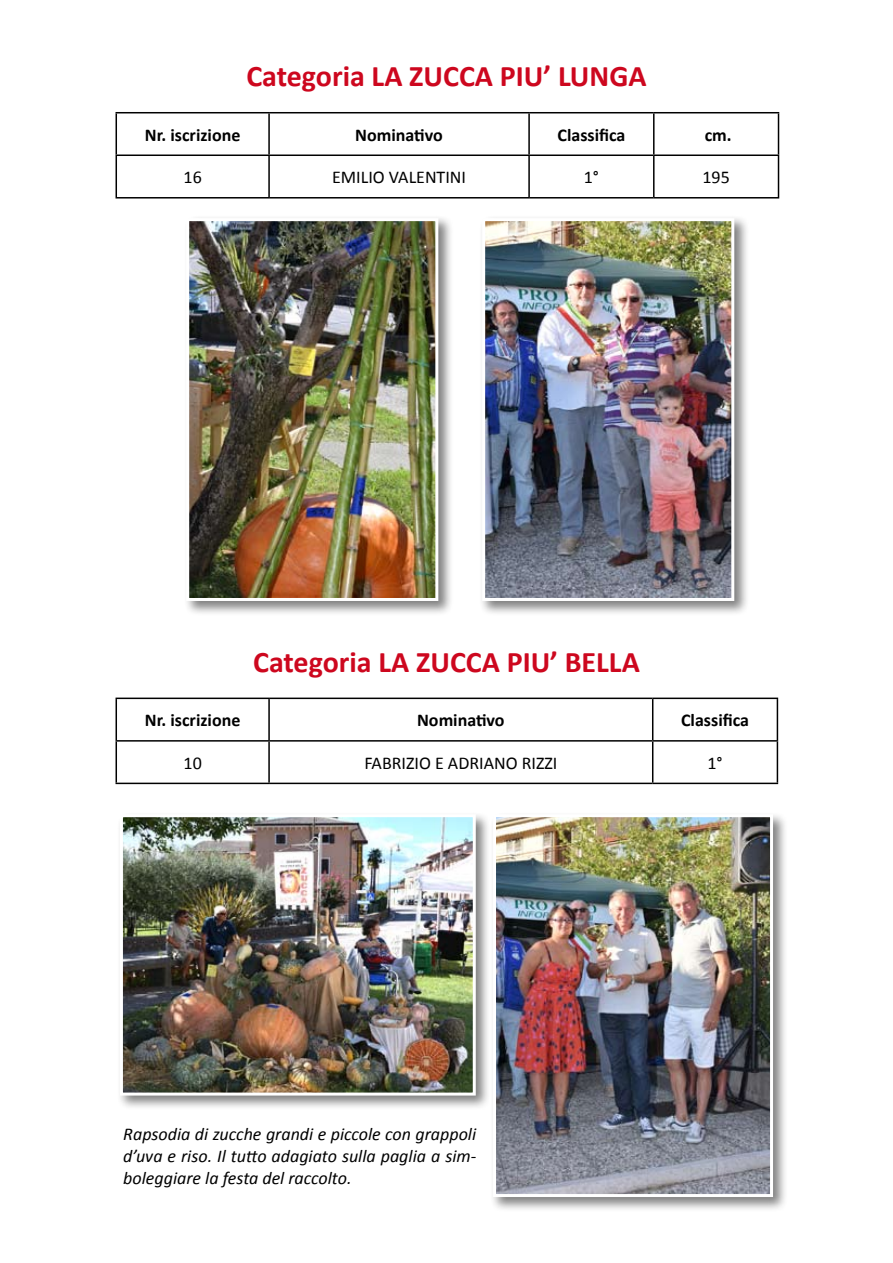
<style>
.page{position:relative;width:893px;height:1263px;background:#fff}
.page>*{position:absolute;margin:0;border:0;box-sizing:border-box;transform-origin:0 0}
.t1{font:700 30px "Calibri";color:#cd071e}
.t2{font:italic 18px/21.6px "Calibri";color:#000;text-align:justify}
.t3{font:700 18px "Calibri";color:#000}
.t4{font:18px "Calibri";color:#000}
</style>
<div class="page">
<hr style="left:116px;top:697px;width:153px;height:2px;background:#000">
<hr style="left:116px;top:699px;width:1px;height:41px;background:#000">
<hr style="left:269px;top:697px;width:384px;height:2px;background:#000">
<hr style="left:268px;top:699px;width:2px;height:41px;background:#000">
<hr style="left:653px;top:697px;width:125px;height:2px;background:#000">
<hr style="left:652px;top:699px;width:1px;height:41px;background:#000">
<hr style="left:777px;top:699px;width:1px;height:41px;background:#000">
<hr style="left:116px;top:740px;width:153px;height:2px;background:#000">
<hr style="left:116px;top:742px;width:1px;height:41px;background:#000">
<hr style="left:269px;top:740px;width:384px;height:2px;background:#000">
<hr style="left:268px;top:742px;width:2px;height:41px;background:#000">
<hr style="left:653px;top:740px;width:125px;height:2px;background:#000">
<hr style="left:652px;top:742px;width:1px;height:41px;background:#000">
<hr style="left:777px;top:742px;width:1px;height:41px;background:#000">
<hr style="left:116px;top:783px;width:153px;height:1px;background:#000">
<hr style="left:269px;top:783px;width:384px;height:1px;background:#000">
<hr style="left:653px;top:783px;width:125px;height:1px;background:#000">
<hr style="left:116px;top:112px;width:153px;height:1px;background:#000">
<hr style="left:116px;top:113px;width:1px;height:41px;background:#000">
<hr style="left:269px;top:112px;width:260px;height:1px;background:#000">
<hr style="left:268px;top:113px;width:2px;height:41px;background:#000">
<hr style="left:529px;top:112px;width:125px;height:1px;background:#000">
<hr style="left:528px;top:113px;width:2px;height:41px;background:#000">
<hr style="left:654px;top:112px;width:125px;height:1px;background:#000">
<hr style="left:653px;top:113px;width:1px;height:41px;background:#000">
<hr style="left:778px;top:113px;width:1px;height:41px;background:#000">
<hr style="left:116px;top:154px;width:153px;height:2px;background:#000">
<hr style="left:116px;top:156px;width:1px;height:41px;background:#000">
<hr style="left:269px;top:154px;width:260px;height:2px;background:#000">
<hr style="left:268px;top:156px;width:2px;height:41px;background:#000">
<hr style="left:529px;top:154px;width:125px;height:2px;background:#000">
<hr style="left:528px;top:156px;width:2px;height:41px;background:#000">
<hr style="left:654px;top:154px;width:125px;height:2px;background:#000">
<hr style="left:653px;top:156px;width:1px;height:41px;background:#000">
<hr style="left:778px;top:156px;width:1px;height:41px;background:#000">
<hr style="left:116px;top:197px;width:153px;height:2px;background:#000">
<hr style="left:269px;top:197px;width:260px;height:2px;background:#000">
<hr style="left:529px;top:197px;width:125px;height:2px;background:#000">
<hr style="left:654px;top:197px;width:125px;height:2px;background:#000">
<div style="left:479px;top:215px;width:277px;height:408px;background:#000;opacity:.5"></div>
<img style="left:486px;top:222px;width:244px;height:375px">
<div style="left:482px;top:218px;width:252px;height:383px;border:3px solid #fff"></div>
<div style="left:183px;top:215px;width:277px;height:408px;background:#000;opacity:.5"></div>
<img style="left:190px;top:222px;width:244px;height:375px">
<div style="left:186px;top:218px;width:252px;height:383px;border:3px solid #fff"></div>
<div style="left:116px;top:811px;width:381px;height:306px;background:#000;opacity:.5"></div>
<img style="left:124px;top:818px;width:348px;height:273px">
<div style="left:120px;top:814px;width:356px;height:281px;border:3px solid #fff"></div>
<div style="left:489px;top:811px;width:305px;height:408px;background:#000;opacity:.5"></div>
<img style="left:497px;top:818px;width:272px;height:375px">
<div style="left:493px;top:814px;width:280px;height:383px;border:3px solid #fff"></div>
<h1 class="t1" style="left:246px;top:57px;width:402px">Categoria LA ZUCCA PIU’ LUNGA</h1>
<p class="t3" style="left:145px;top:123px;width:97px">Nr. iscrizione</p>
<p class="t3" style="left:355px;top:123px;width:89px">Nominativo</p>
<p class="t3" style="left:557px;top:123px;width:69px">Classifica</p>
<p class="t3" style="left:705px;top:123px;width:28px">cm.</p>
<p class="t4" style="left:184px;top:166px;width:20px">16</p>
<p class="t4" style="left:332px;top:166px;width:136px">EMILIO VALENTINI</p>
<p class="t4" style="left:584px;top:166px;width:17px">1°</p>
<p class="t4" style="left:702px;top:166px;width:29px">195</p>
<h1 class="t1" style="left:253px;top:643px;width:388px">Categoria LA ZUCCA PIU’ BELLA</h1>
<p class="t3" style="left:145px;top:709px;width:97px">Nr. iscrizione</p>
<p class="t3" style="left:417px;top:709px;width:89px">Nominativo</p>
<p class="t3" style="left:681px;top:709px;width:69px">Classifica</p>
<p class="t4" style="left:184px;top:751px;width:20px">10</p>
<p class="t4" style="left:364px;top:751px;width:195px">FABRIZIO E ADRIANO RIZZI</p>
<p class="t4" style="left:707px;top:751px;width:17px">1°</p>
<p class="t2" style="left:123px;top:1123px;width:354px">Rapsodia di zucche grandi e piccole con grappoli d’uva e riso. Il tutto adagiato sulla paglia a sim&shy;boleggiare la festa del raccolto.</p>
</div>
